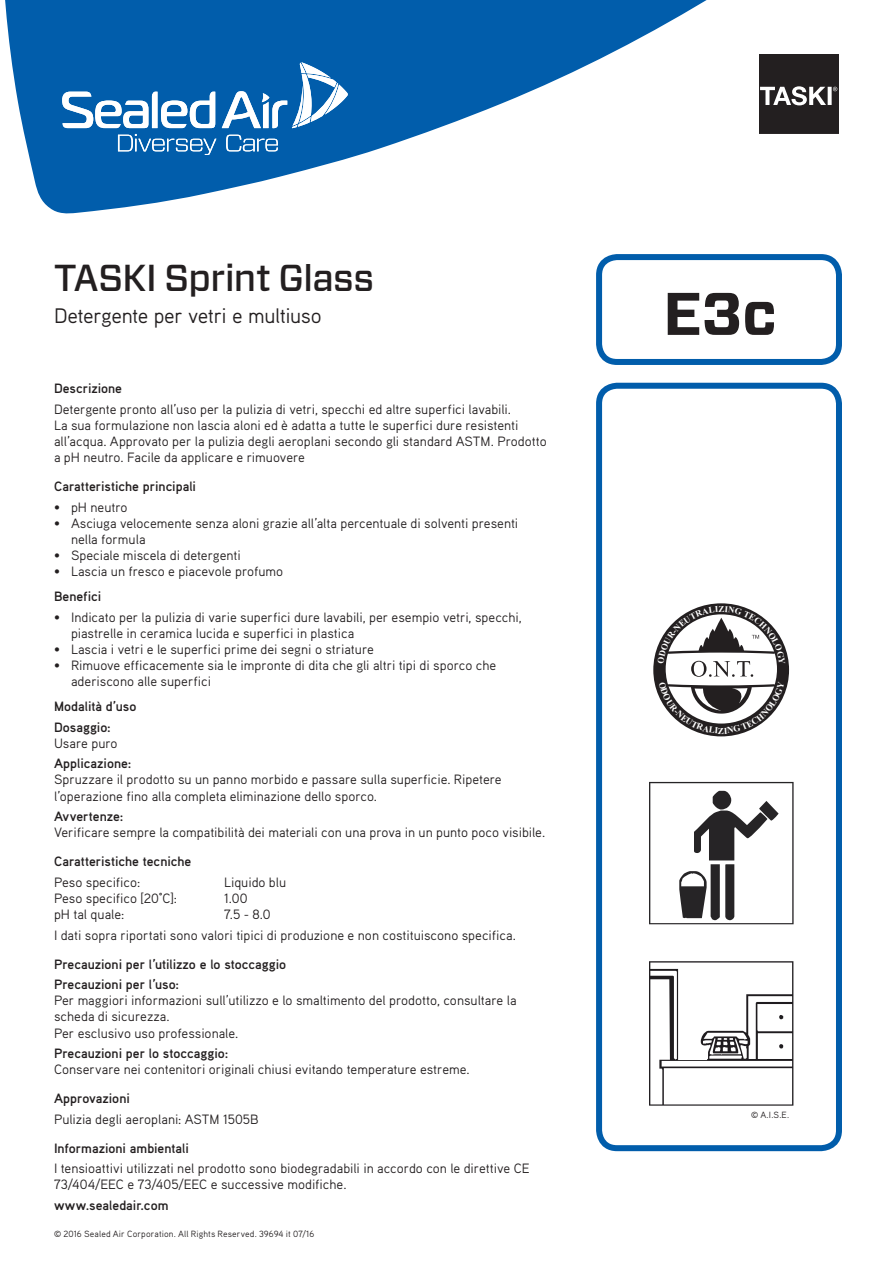
<style>
.page{position:relative;width:893px;height:1263px;background:#fff}
.page>*{position:absolute;margin:0;border:0;box-sizing:border-box;transform-origin:0 0}
.Code_Number{font:700 60px "Forza";color:#231f20}
.Main_head{font:500 37.5px "Forza";letter-spacing:-.015em;color:#231f20}
.Mainhead_descriptor{font:21px "Aaux Pro OT";letter-spacing:-.02em;color:#231f20}
.Maintext{font:13.5px/16.2px "Aaux Pro OT";letter-spacing:-.005em;color:#231f20}
.Subheads{font:700 13.5px "Aaux Pro OT";letter-spacing:-.005em;color:#231f20}
.Maintext-2{font:700 13.5px/16.2px "Aaux Pro OT";color:#231f20}
.Web_address{font:700 13.5px "Aaux Pro OT";color:#231f20}
.Coyright{font:9px "Aaux Pro OT";letter-spacing:.01em;color:#231f20}
.t1{font:700 8.85px "Times New Roman";color:#fff}
.t2{font:700 8.7px "Times New Roman";color:#fff}
.s1{font-weight:400}
.s2{font-weight:700}
</style>
<div class="page">
<svg style="left:5px;top:0;width:702px;height:214px;fill:#015dab"></svg>
<div style="left:596px;top:254px;width:246px;height:111px;border:6px solid #015dab;border-radius:18px"></div>
<div style="left:596px;top:383px;width:246px;height:768px;border:6px solid #015dab;border-radius:18px"></div>
<svg style="left:759px;top:54px;width:80px;height:80px"></svg>
<svg style="left:649px;top:961px;width:144px;height:145px"></svg>
<svg style="left:649px;top:782px;width:145px;height:142px"></svg>
<div style="left:653px;top:603px;width:136px;height:133px;background:#231f20;border-radius:50%"></div>
<svg style="left:62px;top:92px;width:153px;height:36px"></svg>
<svg style="left:222px;top:62px;width:126px;height:66px"></svg>
<svg style="left:118px;top:134px;width:98px;height:21px"></svg>
<svg style="left:226px;top:135px;width:52px;height:16px"></svg>
<svg style="left:657px;top:606px;width:128px;height:127px"></svg>
<p class="Main_head" style="left:54px;top:253px;width:322px">TASKI Sprint Glass</p>
<p class="Mainhead_descriptor" style="left:54px;top:303px;width:269px">Detergente per vetri e multiuso</p>
<p class="Subheads" style="left:54px;top:380px;width:70px">Descrizione</p>
<p class="Maintext" style="left:54px;top:400px;width:494px">Detergente pronto all’uso per la pulizia di vetri, specchi ed altre superfici lavabili.<br>La sua formulazione non lascia aloni ed è adatta a tutte le superfici dure resistenti all’acqua. Approvato per la pulizia degli aeroplani secondo gli standard ASTM. Prodotto a pH neutro. Facile da applicare e rimuovere</p>
<p class="Subheads" style="left:54px;top:478px;width:144px">Caratteristiche principali</p>
<p class="Maintext" style="left:54px;top:498px;width:75px">• pH neutro</p>
<p class="Maintext" style="left:71px;top:515px;width:449px;text-indent:-17px">• Asciuga velocemente senza aloni grazie all’alta percentuale di solventi presenti nella formula</p>
<p class="Maintext" style="left:54px;top:547px;width:188px">• Speciale miscela di detergenti</p>
<p class="Maintext" style="left:54px;top:563px;width:231px">• Lascia un fresco e piacevole profumo</p>
<p class="Subheads" style="left:54px;top:588px;width:49px">Benefici</p>
<p class="Maintext" style="left:71px;top:608px;width:452px;text-indent:-17px">• Indicato per la pulizia di varie superfici dure lavabili, per esempio vetri, specchi, piastrelle in ceramica lucida e superfici in plastica</p>
<p class="Maintext" style="left:54px;top:641px;width:322px">• Lascia i vetri e le superfici prime dei segni o striature</p>
<p class="Maintext" style="left:71px;top:657px;width:427px;text-indent:-17px">• Rimuove efficacemente sia le impronte di dita che gli altri tipi di sporco che aderiscono alle superfici</p>
<p class="Subheads" style="left:54px;top:698px;width:84px">Modalità d’uso</p>
<p class="Maintext-2" style="left:54px;top:718px;width:65px">Dosaggio:<br><span class="s1">Usare puro</span></p>
<p class="Maintext" style="left:54px;top:755px;width:449px"><span class="s2">Applicazione:<br></span>Spruzzare il prodotto su un panno morbido e passare sulla superficie. Ripetere l’operazione fino alla completa eliminazione dello sporco.</p>
<p class="Maintext" style="left:54px;top:808px;width:493px"><span class="s2">Avvertenze:<br></span>Verificare sempre la compatibilità dei materiali con una prova in un punto poco visibile.</p>
<p class="Subheads" style="left:54px;top:853px;width:139px">Caratteristiche tecniche</p>
<p class="Maintext" style="left:54px;top:873px;width:88px">Peso specifico:</p>
<p class="Maintext" style="left:224px;top:873px;width:64px">Liquido blu</p>
<p class="Maintext" style="left:54px;top:890px;width:125px">Peso specifico [20°C]:</p>
<p class="Maintext" style="left:224px;top:890px;width:25px">1.00</p>
<p class="Maintext" style="left:54px;top:906px;width:72px">pH tal quale:</p>
<p class="Maintext" style="left:224px;top:906px;width:48px">7.5 - 8.0</p>
<p class="Maintext" style="left:54px;top:926px;width:463px">I dati sopra riportati sono valori tipici di produzione e non costituiscono specifica.</p>
<p class="Subheads" style="left:54px;top:955px;width:234px">Precauzioni per l’utilizzo e lo stoccaggio</p>
<p class="Maintext" style="left:54px;top:976px;width:464px"><span class="s2">Precauzioni per l’uso:<br></span>Per maggiori informazioni sull’utilizzo e lo smaltimento del prodotto, consultare la scheda di sicurezza.<br>Per esclusivo uso professionale.</p>
<p class="Maintext" style="left:54px;top:1045px;width:417px"><span class="s2">Precauzioni per lo stoccaggio:<br></span>Conservare nei contenitori originali chiusi evitando temperature estreme.</p>
<p class="Subheads" style="left:54px;top:1090px;width:77px">Approvazioni</p>
<p class="Maintext" style="left:54px;top:1110px;width:206px">Pulizia degli aeroplani: ASTM 1505B</p>
<p class="Subheads" style="left:54px;top:1139px;width:136px">Informazioni ambientali</p>
<p class="Maintext" style="left:54px;top:1160px;width:477px">I tensioattivi utilizzati nel prodotto sono biodegradabili in accordo con le direttive CE<br>73/404/EEC e 73/405/EEC e successive modifiche.</p>
<p class="Web_address" style="left:54px;top:1196px;width:116px">www.sealedair.com</p>
<p class="Coyright" style="left:54px;top:1228px;width:262px">© 2016 Sealed Air Corporation. All Rights Reserved. 39694 it 07/16</p>
<p class="Code_Number" style="left:663px;top:274px;width:115px">E3c</p>
<p class="t2" style="left:718px;top:603px;width:7px">Z</p>
<p class="t1" style="left:718px;top:724px;width:8px">Z</p>
<p class="Coyright" style="left:751px;top:1109px;width:40px">© A.I.S.E.</p>
</div>
